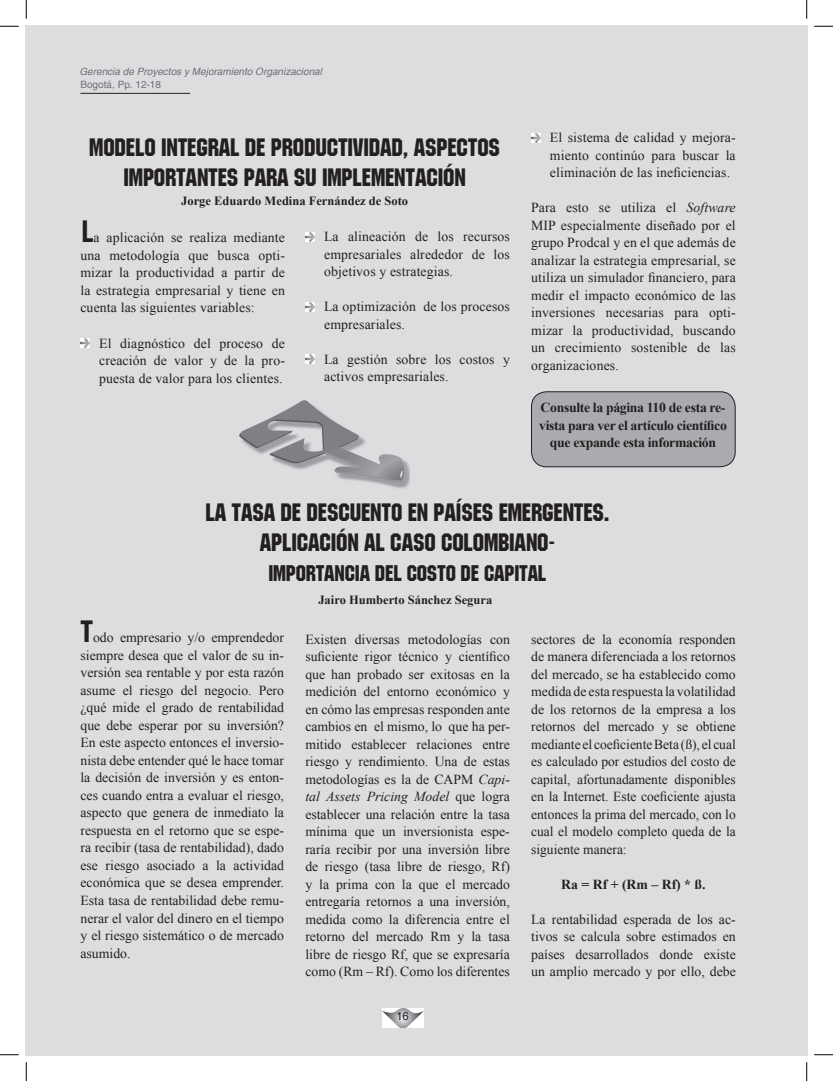
<style>
.page{position:relative;width:833px;height:1081px;background:#fff}
.page>*{position:absolute;margin:0;border:0;box-sizing:border-box;transform-origin:0 0}
.t1{font:25px/30px "Machine IT Cby BT";letter-spacing:-.01em;color:#231f20;text-align:center}
.t2{font:22.5px "Machine IT Cby BT";letter-spacing:-.01em;color:#231f20}
.t3{font:13.75px/17.5px "Times New Roman";letter-spacing:.01em;color:#231f20;text-align:justify}
.t4{font:700 13.75px/17.5px "Times New Roman";letter-spacing:-.025em;color:#231f20;text-align:center}
.t5{font:700 12.5px "Times New Roman";color:#231f20}
.t6{font:11.25px "Helvetica";color:#231f20}
.t7{font:italic 10px "Helvetica";color:#6f7073}
.t8{font:10px "Helvetica";color:#6f7073}
.s1{font-family:"Century Gothic";font-weight:700;font-size:30px}
.s2{font-style:italic}
</style>
<div class="page">
<div style="left:25px;top:25px;width:781px;height:1030px;background:#dcdddf"></div>
<hr style="left:80px;top:93px;width:110px;height:1px;background:#231f20">
<img style="left:382px;top:1008px;width:41px;height:19px">
<hr style="left:806px;top:25px;width:1px;height:1030px;background:#dcdddf">
<svg style="left:80px;top:338px;width:9px;height:9px"></svg>
<svg style="left:305px;top:232px;width:9px;height:9px"></svg>
<svg style="left:305px;top:302px;width:9px;height:9px"></svg>
<svg style="left:305px;top:354px;width:9px;height:9px"></svg>
<svg style="left:531px;top:133px;width:9px;height:9px"></svg>
<div style="left:531px;top:391px;width:203px;height:75px;background:#aaabaf;border-radius:15px"></div>
<div style="left:531px;top:391px;width:204px;height:76px;border:1px solid #231f20;border-radius:15px"></div>
<img style="left:239px;top:400px;width:170px;height:89px">
<svg style="left:0;top:25px;width:19px;height:2px"></svg>
<svg style="left:814px;top:25px;width:18px;height:2px"></svg>
<svg style="left:0;top:1054px;width:19px;height:1px"></svg>
<svg style="left:814px;top:1054px;width:18px;height:1px"></svg>
<svg style="left:25px;top:0;width:2px;height:19px"></svg>
<svg style="left:25px;top:1062px;width:2px;height:18px"></svg>
<svg style="left:806px;top:0;width:1px;height:19px"></svg>
<svg style="left:806px;top:1062px;width:1px;height:18px"></svg>
<p class="t7" style="left:79px;top:66px;width:244px">Gerencia de Proyectos y Mejoramiento Organizacional</p>
<p class="t8" style="left:80px;top:79px;width:82px">Bogotá, Pp. 12-18</p>
<h1 class="t1" style="left:89px;top:132px;width:412px">MODELO INTEGRAL DE PRODUCTIVIDAD, ASPECTOS<br>IMPORTANTES PARA SU IMPLEMENTACIÓN</h1>
<p class="t5" style="left:181px;top:192px;width:228px">Jorge Eduardo Medina Fernández de Soto</p>
<p class="t3" style="left:324px;top:227px;width:187px">La alineación de los recursos empresariales alrededor de los objetivos y estrategias.</p>
<p class="t3" style="left:324px;top:297px;width:187px">La optimización de los procesos empresariales.</p>
<p class="t3" style="left:324px;top:350px;width:187px">La gestión sobre los costos y activos empresariales.</p>
<p class="t3" style="left:80px;top:229px;width:206px"><span class="s1">L</span>a aplicación se realiza mediante una metodología que busca opti&shy;mizar la productividad a partir de la estrategia empresarial y tiene en cuenta las siguientes variables:</p>
<p class="t3" style="left:99px;top:334px;width:187px">El diagnóstico del proceso de creación de valor y de la pro&shy;puesta de valor para los clientes.</p>
<p class="t3" style="left:549px;top:129px;width:187px">El sistema de calidad y mejora&shy;miento continúo para buscar la eliminación de las ineficiencias.</p>
<p class="t3" style="left:531px;top:199px;width:206px">Para esto se utiliza el <span class="s2">Software </span>MIP especialmente diseñado por el grupo Prodcal y en el que además de analizar la estrategia empresarial, se utiliza un simulador financiero, para medir el impacto económico de las inversiones necesarias para opti&shy;mizar la productividad, buscando un crecimiento sostenible de las organizaciones.</p>
<p class="t4" style="left:539px;top:398px;width:189px">Consulte la página 110 de esta re&shy;vista para ver el artículo científico que expande esta información</p>
<h1 class="t1" style="left:205px;top:497px;width:405px">LA TASA DE DESCUENTO EN PAÍSES EMERGENTES.<br>APLICACIÓN AL CASO COLOMBIANO-</h1>
<h2 class="t2" style="left:268px;top:559px;width:279px">IMPORTANCIA DEL COSTO DE CAPITAL</h2>
<p class="t3" style="left:80px;top:628px;width:205px"><span class="s1">T</span>odo empresario y/o emprendedor siempre desea que el valor de su in&shy;versión sea rentable y por esta razón asume el riesgo del negocio. Pero ¿qué mide el grado de rentabilidad que debe esperar por su inversión?<br>En este aspecto entonces el inversio&shy;nista debe entender qué le hace tomar la decisión de inversión y es enton&shy;ces cuando entra a evaluar el riesgo, aspecto que genera de inmediato la respuesta en el retorno que se espe&shy;ra recibir (tasa de rentabilidad), dado ese riesgo asociado a la actividad económica que se desea emprender.<br>Esta tasa de rentabilidad debe remu&shy;nerar el valor del dinero en el tiempo y el riesgo sistemático o de mercado asumido.</p>
<p class="t5" style="left:318px;top:591px;width:175px">Jairo Humberto Sánchez Segura</p>
<p class="t3" style="left:305px;top:629px;width:206px">Existen diversas metodologías con suficiente rigor técnico y científico que han probado ser exitosas en la medición del entorno económico y en cómo las empresas responden ante cambios en el mismo, lo que ha per&shy;mitido establecer relaciones entre riesgo y rendimiento. Una de estas metodologías es la de CAPM <span class="s2">Capi&shy;tal Assets Pricing Model</span> que logra establecer una relación entre la tasa mínima que un inversionista espe&shy;raría recibir por una inversión libre de riesgo (tasa libre de riesgo, Rf) y la prima con la que el mercado entregaría retornos a una inversión, medida como la diferencia entre el retorno del mercado Rm y la tasa libre de riesgo Rf, que se expresaría como (Rm – Rf). Como los diferentes</p>
<p class="t3" style="left:531px;top:629px;width:206px">sectores de la economía responden de manera diferenciada a los retornos del mercado, se ha establecido como medida de esta respuesta la volatilidad de los retornos de la empresa a los retornos del mercado y se obtiene mediante el coeficiente Beta (ß), el cual es calculado por estudios del costo de capital, afortunadamente disponibles en la Internet. Este coeficiente ajusta entonces la prima del mercado, con lo cual el modelo completo queda de la siguiente manera:</p>
<p class="t4" style="left:561px;top:874px;width:146px">Ra = Rf + (Rm – Rf) * ß.</p>
<p class="t3" style="left:531px;top:909px;width:206px">La rentabilidad esperada de los ac&shy;tivos se calcula sobre estimados en países desarrollados donde existe un amplio mercado y por ello, debe</p>
<p class="t6" style="left:396px;top:1009px;width:14px">16</p>
</div>
